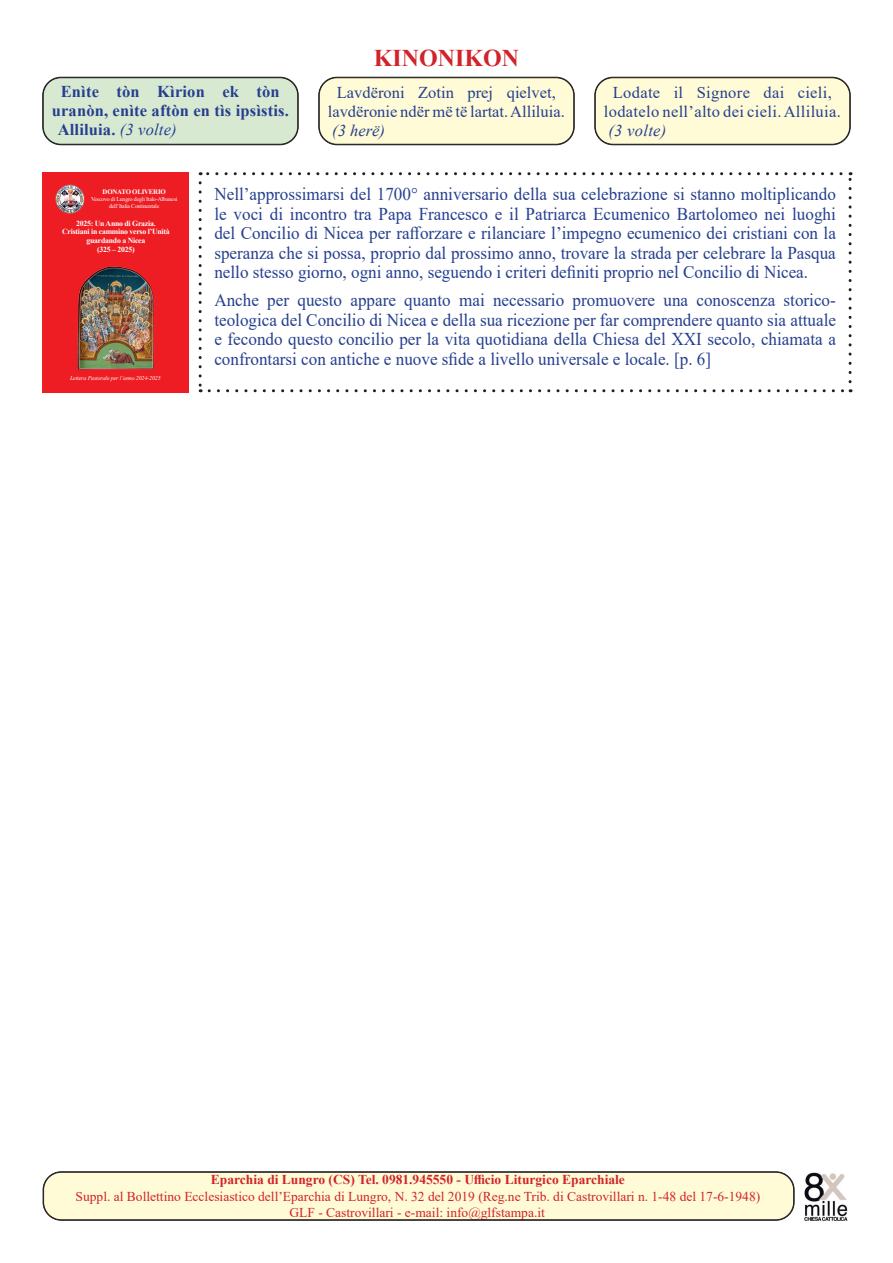
<style>
.page{position:relative;width:893px;height:1263px;background:#fff}
.page>*{position:absolute;margin:0;border:0;box-sizing:border-box;transform-origin:0 0}
.t1{font:700 24px "Times New Roman";color:#d1232a}
.t2{font:18px/19.5px "Times New Roman";color:#253f8e;text-align:justify;scale:.95 1}
.t3{font:700 16.5px "Times New Roman";letter-spacing:.01em;color:#253f8e}
.t4{font:16.5px/19px "Times New Roman";color:#253f8e;text-align:center}
.t5{font:16.5px/19px "Times New Roman";letter-spacing:.02em;color:#253f8e;text-align:center}
.t6{font:italic 16.5px "Times New Roman";letter-spacing:.02em;color:#253f8e}
.t7{font:13.5px/16.2px "Times New Roman";color:#d1232a;text-align:center}
.t8{font:700 13.5px "Times New Roman";color:#d1232a}
.t9{font:700 7.8px/8.9px "Times New Roman";letter-spacing:-.03em;color:#fff;text-align:center}
.t10{font:700 6.9px "Times New Roman";letter-spacing:-.03em;color:#fff}
.t11{font:5.85px/7.2px "Times New Roman";letter-spacing:-.03em;color:#fff;text-align:center}
.t12{font:italic 5.85px "Times New Roman";letter-spacing:-.02em;color:#fff}
.s1{font-weight:400;font-style:italic}
</style>
<div class="page">
<div style="left:43px;top:1172px;width:751px;height:48px;background:#fffbd6;border-radius:18px"></div>
<div style="left:43px;top:1171px;width:751px;height:49px;border:1px solid #231f20;border-radius:18px"></div>
<div style="left:44px;top:1172px;width:750px;height:48px;border:1px solid #231f20;border-radius:18px"></div>
<svg style="left:199px;top:183px;width:3px;height:209px"></svg>
<svg style="left:209px;top:389px;width:642px;height:3px"></svg>
<svg style="left:849px;top:172px;width:3px;height:210px"></svg>
<svg style="left:200px;top:172px;width:641px;height:3px"></svg>
<img style="left:804px;top:1172px;width:44px;height:49px">
<div style="left:43px;top:77px;width:255px;height:68px;background:#d8e9d2;border-radius:18px"></div>
<div style="left:43px;top:77px;width:255px;height:68px;border:1px solid #231f20;border-radius:18px"></div>
<div style="left:43px;top:78px;width:255px;height:66px;border:1px solid #231f20;border-radius:18px"></div>
<div style="left:319px;top:77px;width:255px;height:68px;background:#fffbd6;border-radius:18px"></div>
<div style="left:319px;top:77px;width:255px;height:68px;border:1px solid #231f20;border-radius:18px"></div>
<div style="left:319px;top:78px;width:255px;height:66px;border:1px solid #231f20;border-radius:18px"></div>
<div style="left:595px;top:77px;width:255px;height:68px;background:#fffbd6;border-radius:18px"></div>
<div style="left:595px;top:77px;width:255px;height:68px;border:1px solid #231f20;border-radius:18px"></div>
<div style="left:595px;top:78px;width:255px;height:66px;border:1px solid #231f20;border-radius:18px"></div>
<div style="left:43px;top:172px;width:146px;height:220px;background:#ee1d23"></div>
<img style="left:77px;top:266px;width:77px;height:104px">
<img style="left:55px;top:184px;width:30px;height:30px">
<p class="t3" style="left:61px;top:80px;width:221px">Enìte tòn Kìrion ek tòn</p>
<p class="t3" style="left:52px;top:99px;width:239px">uranòn, enìte aftòn en tìs ipsìstis.</p>
<p class="t3" style="left:58px;top:118px;width:120px">Alliluia. <span class="s1">(3 volte)</span></p>
<h1 class="t1" style="left:374px;top:41px;width:147px">KINONIKON</h1>
<p class="t4" style="left:328px;top:82px;width:239px">Lavdëroni Zotin prej qielvet, lavdëronie ndër më të lartat. Alliluia.</p>
<p class="t6" style="left:332px;top:119px;width:54px">(3 herë)</p>
<p class="t5" style="left:604px;top:82px;width:239px">Lodate il Signore dai cieli, lodatelo nell’alto dei cieli. Alliluia.</p>
<p class="t6" style="left:608px;top:119px;width:60px">(3 volte)</p>
<p class="t10" style="left:103px;top:187px;width:65px">DONATO OLIVERIO</p>
<p class="t11" style="left:91px;top:195px;width:88px">Vescovo di Lungro degli Italo-Albanesi dell’Italia Continentale</p>
<p class="t9" style="left:62px;top:218px;width:109px">2025: Un Anno di Grazia.<br>Cristiani in cammino verso l’Unità guardando a Nicea<br>(325 – 2025)</p>
<p class="t12" style="left:70px;top:374px;width:92px">Lettera Pastorale per l’anno 2024-2025</p>
<p class="t2" style="left:214px;top:184px;width:656px">Nell’approssimarsi del 1700° anniversario della sua celebrazione si stanno moltiplicando le voci di incontro tra Papa Francesco e il Patriarca Ecumenico Bartolomeo nei luoghi del Concilio di Nicea per rafforzare e rilanciare l’impegno ecumenico dei cristiani con la speranza che si possa, proprio dal prossimo anno, trovare la strada per celebrare la Pasqua nello stesso giorno, ogni anno, seguendo i criteri definiti proprio nel Concilio di Nicea.</p>
<p class="t2" style="left:214px;top:290px;width:656px">Anche per questo appare quanto mai necessario promuovere una conoscenza storico&shy;teologica del Concilio di Nicea e della sua ricezione per far comprendere quanto sia attuale e fecondo questo concilio per la vita quotidiana della Chiesa del XXI secolo, chiamata a confrontarsi con antiche e nuove sfide a livello universale e locale. [p. 6]</p>
<p class="t8" style="left:211px;top:1170px;width:415px">Eparchia di Lungro (CS) Tel. 0981.945550 - Ufficio Liturgico Eparchiale</p>
<p class="t7" style="left:76px;top:1187px;width:686px">Suppl. al Bollettino Ecclesiastico dell’Eparchia di Lungro, N. 32 del 2019 (Reg.ne Trib. di Castrovillari n. 1-48 del 17-6-1948)<br>GLF - Castrovillari - e-mail: info@glfstampa.it</p>
</div>
